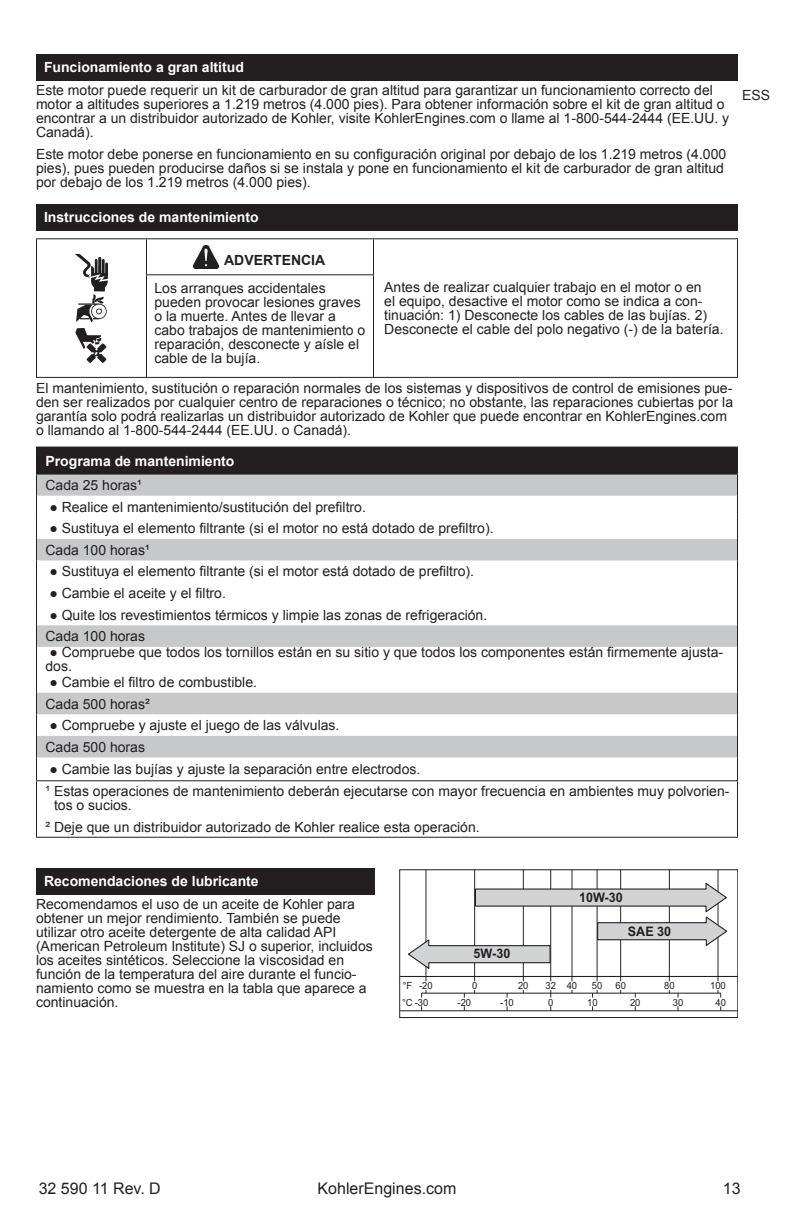
<style>
.page{position:relative;width:792px;height:1224px;background:#fff}
.page>*{position:absolute;margin:0;border:0;box-sizing:border-box;transform-origin:0 0}
.t1{font:16px "Arial";color:#231f20}
.t2{font:14px/14px "Arial";color:#231f20}
.t3{font:700 14px "Arial";color:#fff}
.t4{font:700 14px "Arial";color:#231f20}
.t5{font:700 13.2px "Arial";color:#231f20;scale:.96 1}
.t6{font:9.8px "Arial";color:#231f20;scale:.96 1}
</style>
<div class="page">
<div style="left:36px;top:54px;width:702px;height:26px;background:#231f20"></div>
<div style="left:36px;top:204px;width:702px;height:26px;background:#231f20"></div>
<hr style="left:36px;top:238px;width:110px;height:1px;background:#231f20">
<hr style="left:36px;top:239px;width:1px;height:36px;background:#231f20">
<hr style="left:146px;top:238px;width:227px;height:1px;background:#231f20">
<hr style="left:146px;top:239px;width:1px;height:35px;background:#231f20">
<hr style="left:373px;top:238px;width:365px;height:1px;background:#231f20">
<hr style="left:373px;top:239px;width:1px;height:35px;background:#231f20">
<hr style="left:737px;top:239px;width:1px;height:36px;background:#231f20">
<hr style="left:36px;top:275px;width:1px;height:102px;background:#231f20">
<hr style="left:146px;top:274px;width:228px;height:1px;background:#231f20">
<hr style="left:146px;top:275px;width:1px;height:102px;background:#231f20">
<hr style="left:373px;top:275px;width:1px;height:102px;background:#231f20">
<hr style="left:737px;top:275px;width:1px;height:102px;background:#231f20">
<hr style="left:36px;top:377px;width:702px;height:1px;background:#231f20">
<img style="left:75px;top:254px;width:33px;height:108px">
<img style="left:193px;top:245px;width:25px;height:23px">
<div style="left:36px;top:868px;width:339px;height:26px;background:#231f20"></div>
<div style="left:36px;top:447px;width:702px;height:27px;background:#231f20"></div>
<svg style="left:37px;top:475px;width:700px;height:282px"></svg>
<hr style="left:36px;top:780px;width:702px;height:1px;background:#231f20">
<hr style="left:36px;top:781px;width:1px;height:56px;background:#231f20">
<hr style="left:737px;top:781px;width:1px;height:56px;background:#231f20">
<hr style="left:36px;top:837px;width:702px;height:1px;background:#231f20">
<svg style="left:36px;top:475px;width:1px;height:305px"></svg>
<svg style="left:737px;top:473px;width:1px;height:307px"></svg>
<hr style="left:36px;top:474px;width:702px;height:1px;background:#231f20">
<hr style="left:550px;top:870px;width:1px;height:106px;background:#231f20">
<hr style="left:523px;top:870px;width:1px;height:106px;background:#231f20">
<hr style="left:474px;top:870px;width:1px;height:106px;background:#231f20">
<hr style="left:426px;top:870px;width:1px;height:106px;background:#231f20">
<hr style="left:718px;top:870px;width:1px;height:106px;background:#231f20">
<hr style="left:572px;top:870px;width:1px;height:106px;background:#231f20">
<hr style="left:620px;top:870px;width:1px;height:106px;background:#231f20">
<hr style="left:669px;top:870px;width:1px;height:106px;background:#231f20">
<svg style="left:421px;top:977px;width:6px;height:33px"></svg>
<svg style="left:550px;top:977px;width:1px;height:33px"></svg>
<svg style="left:592px;top:977px;width:6px;height:33px"></svg>
<svg style="left:718px;top:977px;width:3px;height:33px"></svg>
<div style="left:417px;top:998px;width:308px;height:8px;background:#fff"></div>
<div style="left:417px;top:982px;width:308px;height:8px;background:#fff"></div>
<div style="left:399px;top:869px;width:339px;height:149px;border:1px solid #231f20"></div>
<hr style="left:400px;top:976px;width:338px;height:1px;background:#231f20">
<hr style="left:400px;top:1010px;width:338px;height:1px;background:#231f20">
<hr style="left:597px;top:870px;width:1px;height:106px;background:#231f20">
<hr style="left:422px;top:993px;width:299px;height:1px;background:#231f20">
<svg style="left:408px;top:881px;width:320px;height:89px"></svg>
<p class="t3" style="left:44px;top:60px;width:201px">Funcionamiento a gran altitud</p>
<p class="t2" style="left:36px;top:83px;width:695px">Este motor puede requerir un kit de carburador de gran altitud para garantizar un funcionamiento correcto del motor a altitudes superiores a 1.219 metros (4.000 pies). Para obtener información sobre el kit de gran altitud o encontrar a un distribuidor autorizado de Kohler, visite KohlerEngines.com o llame al 1-800-544-2444 (EE.UU. y Canadá).</p>
<p class="t2" style="left:36px;top:148px;width:692px">Este motor debe ponerse en funcionamiento en su configuración original por debajo de los 1.219 metros (4.000 pies), pues pueden producirse daños si se instala y pone en funcionamiento el kit de carburador de gran altitud por debajo de los 1.219 metros (4.000 pies).</p>
<p class="t3" style="left:44px;top:210px;width:216px">Instrucciones de mantenimiento</p>
<p class="t4" style="left:224px;top:253px;width:103px">ADVERTENCIA</p>
<p class="t2" style="left:384px;top:280px;width:341px">Antes de realizar cualquier trabajo en el motor o en<br>el equipo, desactive el motor como se indica a con&shy;tinuación: 1) Desconecte los cables de las bujías. 2)<br>Desconecte el cable del polo negativo (-) de la batería.</p>
<p class="t2" style="left:155px;top:281px;width:212px">Los arranques accidentales pueden provocar lesiones graves o la muerte. Antes de llevar a cabo trabajos de mantenimiento o reparación, desconecte y aísle el cable de la bujía.</p>
<p class="t2" style="left:36px;top:381px;width:699px">El mantenimiento, sustitución o reparación normales de los sistemas y dispositivos de control de emisiones pue&shy;den ser realizados por cualquier centro de reparaciones o técnico; no obstante, las reparaciones cubiertas por la garantía solo podrá realizarlas un distribuidor autorizado de Kohler que puede encontrar en KohlerEngines.com o llamando al 1-800-544-2444 (EE.UU. o Canadá).</p>
<p class="t3" style="left:46px;top:453px;width:191px">Programa de mantenimiento</p>
<p class="t2" style="left:46px;top:478px;width:98px">Cada 25 horas¹</p>
<p class="t2" style="left:49px;top:500px;width:318px">● Realice el mantenimiento/sustitución del prefiltro.</p>
<p class="t2" style="left:45px;top:518px;width:450px;line-height:21.6px">● Sustituya el elemento filtrante (si el motor no está dotado de prefiltro).<br>Cada 100 horas¹</p>
<p class="t2" style="left:49px;top:565px;width:426px">● Sustituya el elemento filtrante (si el motor está dotado de prefiltro).</p>
<p class="t2" style="left:49px;top:586px;width:178px">● Cambie el aceite y el filtro.</p>
<p class="t2" style="left:45px;top:604px;width:443px;line-height:21.6px">● Quite los revestimientos térmicos y limpie las zonas de refrigeración.<br>Cada 100 horas</p>
<p class="t2" style="left:45px;top:645px;width:679px">● Compruebe que todos los tornillos están en su sitio y que todos los componentes están firmemente ajusta&shy;dos.</p>
<p class="t2" style="left:45px;top:671px;width:213px;line-height:21.6px">● Cambie el filtro de combustible.<br>Cada 500 horas²</p>
<p class="t2" style="left:45px;top:715px;width:296px;line-height:21.6px">● Compruebe y ajuste el juego de las válvulas.<br>Cada 500 horas</p>
<p class="t2" style="left:45px;top:758px;width:685px;line-height:21.8px">● Cambie las bujías y ajuste la separación entre electrodos.<br>¹ Estas operaciones de mantenimiento deberán ejecutarse con mayor frecuencia en ambientes muy polvorien-</p>
<p class="t2" style="left:45px;top:794px;width:436px;line-height:22.6px;text-indent:9px">tos o sucios.<br>² Deje que un distribuidor autorizado de Kohler realice esta operación.</p>
<p class="t2" style="left:742px;top:88px;width:30px">ESS</p>
<p class="t3" style="left:44px;top:874px;width:216px">Recomendaciones de lubricante</p>
<p class="t2" style="left:36px;top:897px;width:338px">Recomendamos el uso de un aceite de Kohler para obtener un mejor rendimiento. También se puede utilizar otro aceite detergente de alta calidad API (American Petroleum Institute) SJ o superior, incluidos los aceites sintéticos. Seleccione la viscosidad en función de la temperatura del aire durante el funcio&shy;namiento como se muestra en la tabla que aparece a continuación.</p>
<p class="t5" style="left:579px;top:890px;width:47px">10W-30</p>
<p class="t5" style="left:474px;top:946px;width:40px">5W-30</p>
<p class="t5" style="left:628px;top:923px;width:47px">SAE 30</p>
<p class="t6" style="left:403px;top:980px;width:33px">°F -20</p>
<p class="t6" style="left:472px;top:980px;width:7px">0</p>
<p class="t6" style="left:518px;top:980px;width:12px">20</p>
<p class="t6" style="left:545px;top:980px;width:35px">32 40</p>
<p class="t6" style="left:615px;top:980px;width:12px">60</p>
<p class="t6" style="left:592px;top:980px;width:12px">50</p>
<p class="t6" style="left:664px;top:980px;width:12px">80</p>
<p class="t6" style="left:710px;top:980px;width:18px">100</p>
<p class="t6" style="left:402px;top:997px;width:29px">°C -30</p>
<p class="t6" style="left:458px;top:997px;width:16px">-20</p>
<p class="t6" style="left:500px;top:997px;width:16px">-10</p>
<p class="t6" style="left:548px;top:997px;width:7px">0</p>
<p class="t6" style="left:587px;top:997px;width:12px">10</p>
<p class="t6" style="left:630px;top:997px;width:12px">20</p>
<p class="t6" style="left:673px;top:997px;width:12px">30</p>
<p class="t6" style="left:716px;top:997px;width:12px">40</p>
<p class="t1" style="left:39px;top:1179px;width:124px">32 590 11 Rev. D</p>
<p class="t1" style="left:318px;top:1179px;width:140px">KohlerEngines.com</p>
<p class="t1" style="left:723px;top:1179px;width:19px">13</p>
</div>
